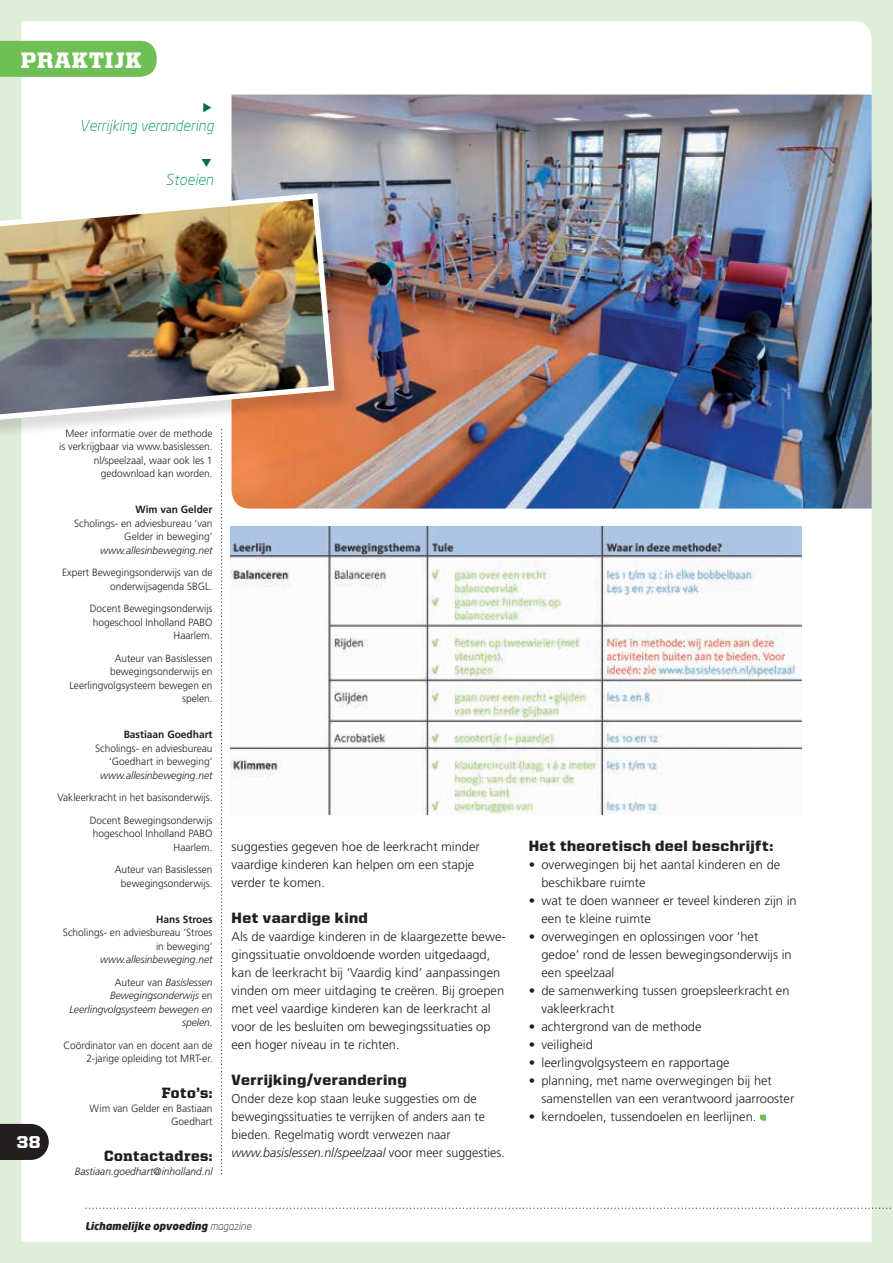
<style>
.page{position:relative;width:893px;height:1263px;background:#dfeed8}
.page>*{position:absolute;margin:0;border:0;box-sizing:border-box;transform-origin:0 0}
.t1{font:900 22.5px "United Serif Reg";letter-spacing:.035em;color:#fff}
.t2{font:900 17.25px "United Sans Reg";color:#fff}
.t3{font:900 15px "United Sans Reg";letter-spacing:.025em;color:#231f20}
.t4{font:italic 300 15px "Neo Sans";color:#00994e}
.t5{font:900 15px "United Serif Reg";letter-spacing:.04em;color:#231f20}
.t6{font:300 12.75px/18px "Frutiger LT Std";color:#231f20}
.t7{font:300 10.5px/13.5px "Frutiger LT Std";color:#231f20;text-align:right}
.t8{font:italic 300 10.5px/13.5px "Frutiger LT Std";color:#231f20;text-align:right}
.t9{font:700 10.5px "Frutiger LT Std";color:#231f20}
.t10{font:italic 900 10.5px "Neo Sans";color:#231f20}
.s1{font-style:normal}
.s2{font-style:italic}
.s3{font-weight:300}
</style>
<div class="page">
<div style="left:21px;top:21px;width:851px;height:1221px;background:#fff"></div>
<svg style="left:221px;top:440px;width:2px;height:735px"></svg>
<svg style="left:760px;top:1115px;width:6px;height:6px"></svg>
<img style="left:232px;top:95px;width:640px;height:414px">
<div style="left:0;top:41px;width:157px;height:36px;background:#6fbf54"></div>
<div style="left:0;top:196px;width:353px;height:244px;background:#231f20;opacity:.15"></div>
<img style="left:0;top:190px;width:337px;height:234px">
<img style="left:231px;top:527px;width:570px;height:288px">
<svg style="left:0;top:1124px;width:49px;height:36px;background:#353132"></svg>
<svg style="left:85px;top:1207px;width:806px;height:2px;background:#e0dfdf"></svg>
<svg style="left:203px;top:102px;width:9px;height:10px"></svg>
<svg style="left:202px;top:158px;width:9px;height:9px"></svg>
<h1 class="t1" style="left:21px;top:48px;width:122px">PRAKTIJK</h1>
<p class="t4" style="left:80px;top:116px;width:135px">Verrijking verandering</p>
<p class="t4" style="left:166px;top:170px;width:49px">Stoeien</p>
<h2 class="t2" style="left:17px;top:1133px;width:25px">38</h2>
<p class="t7" style="left:59px;top:426px;width:155px">Meer informatie over de methode is verkrijgbaar via www.basislessen. nl/speelzaal, waar ook les 1 gedownload kan worden.</p>
<p class="t9" style="left:136px;top:503px;width:78px">Wim van Gelder</p>
<p class="t7" style="left:74px;top:516px;width:140px">Scholings- en adviesbureau ‘van<br>Gelder in beweging’</p>
<p class="t8" style="left:100px;top:543px;width:114px">www.allesinbeweging.net</p>
<p class="t7" style="left:62px;top:566px;width:152px">Expert Bewegingsonderwijs van de onderwijsagenda SBGL.</p>
<p class="t7" style="left:90px;top:602px;width:124px">Docent Bewegingsonderwijs hogeschool Inholland PABO<br>Haarlem.</p>
<p class="t7" style="left:69px;top:651px;width:145px">Auteur van Basislessen bewegingsonderwijs en<br>Leerlingvolgsysteem bewegen en spelen.</p>
<p class="t9" style="left:124px;top:728px;width:90px">Bastiaan Goedhart</p>
<p class="t7" style="left:95px;top:741px;width:119px">Scholings- en adviesbureau ‘Goedhart in beweging’</p>
<p class="t8" style="left:100px;top:768px;width:114px">www.allesinbeweging.net</p>
<p class="t7" style="left:58px;top:786px;width:157px;line-height:22.5px">Vakleerkracht in het basisonderwijs.<br>Docent Bewegingsonderwijs</p>
<p class="t7" style="left:93px;top:827px;width:121px">hogeschool Inholland PABO<br>Haarlem.</p>
<p class="t7" style="left:115px;top:863px;width:99px;text-align:center">Auteur van Basislessen bewegingsonderwijs.</p>
<p class="t9" style="left:156px;top:913px;width:58px">Hans Stroes</p>
<p class="t7" style="left:63px;top:926px;width:151px">Scholings- en adviesbureau ‘Stroes in beweging’</p>
<p class="t8" style="left:100px;top:948px;width:114px;line-height:22.5px">www.allesinbeweging.net<br><span class="s1">Auteur van</span> Basislessen</p>
<p class="t8" style="left:69px;top:989px;width:145px">Bewegingsonderwijs <span class="s1">en<br></span>Leerlingvolgsysteem bewegen en spelen.</p>
<p class="t7" style="left:63px;top:1038px;width:151px">Coördinator van en docent aan de<br>2-jarige opleiding tot MRT-er.</p>
<p class="t5" style="left:162px;top:1085px;width:52px">Foto’s:</p>
<p class="t7" style="left:90px;top:1101px;width:125px">Wim van Gelder en Bastiaan<br>Goedhart</p>
<p class="t5" style="left:104px;top:1148px;width:110px">Contactadres:</p>
<p class="t8" style="left:75px;top:1164px;width:139px">Bastiaan.goedhart@inholland.nl</p>
<p class="t6" style="left:232px;top:837px;width:250px">suggesties gegeven hoe de leerkracht minder vaardige kinderen kan helpen om een stapje verder te komen.</p>
<p class="t3" style="left:232px;top:909px;width:138px">Het vaardige kind</p>
<p class="t6" style="left:232px;top:927px;width:276px">Als de vaardige kinderen in de klaargezette bewe&shy;gingssituatie onvoldoende worden uitgedaagd, kan de leerkracht bij ‘Vaardig kind’ aanpassingen vinden om meer uitdaging te creëren. Bij groepen met veel vaardige kinderen kan de leerkracht al voor de les besluiten om bewegingssituaties op een hoger niveau in te richten.</p>
<p class="t3" style="left:232px;top:1071px;width:177px">Verrijking/verandering</p>
<p class="t6" style="left:232px;top:1089px;width:275px">Onder deze kop staan leuke suggesties om de bewegingssituaties te verrijken of anders aan te bieden. Regelmatig wordt verwezen naar <span class="s2">www.basislessen.nl/speelzaal</span> voor meer suggesties.</p>
<p class="t10" style="left:85px;top:1219px;width:168px">Lichamelijke opvoeding <span class="s3">magazine</span></p>
<p class="t3" style="left:529px;top:837px;width:246px">Het theoretisch deel beschrijft:</p>
<p class="t6" style="left:541px;top:855px;width:240px;text-indent:-13px">• overwegingen bij het aantal kinderen en de beschikbare ruimte</p>
<p class="t6" style="left:541px;top:891px;width:257px;text-indent:-13px">• wat te doen wanneer er teveel kinderen zijn in een te kleine ruimte</p>
<p class="t6" style="left:541px;top:927px;width:252px;text-indent:-13px">• overwegingen en oplossingen voor ‘het gedoe’ rond de lessen bewegingsonderwijs in een speelzaal</p>
<p class="t6" style="left:541px;top:981px;width:250px;text-indent:-13px">• de samenwerking tussen groepsleerkracht en vakleerkracht</p>
<p class="t6" style="left:529px;top:1017px;width:174px">• achtergrond van de methode</p>
<p class="t6" style="left:529px;top:1035px;width:66px">• veiligheid</p>
<p class="t6" style="left:529px;top:1053px;width:202px">• leerlingvolgsysteem en rapportage</p>
<p class="t6" style="left:541px;top:1071px;width:254px;text-indent:-13px">• planning, met name overwegingen bij het samenstellen van een verantwoord jaarrooster</p>
<p class="t6" style="left:529px;top:1107px;width:229px">• kerndoelen, tussendoelen en leerlijnen.</p>
</div>
